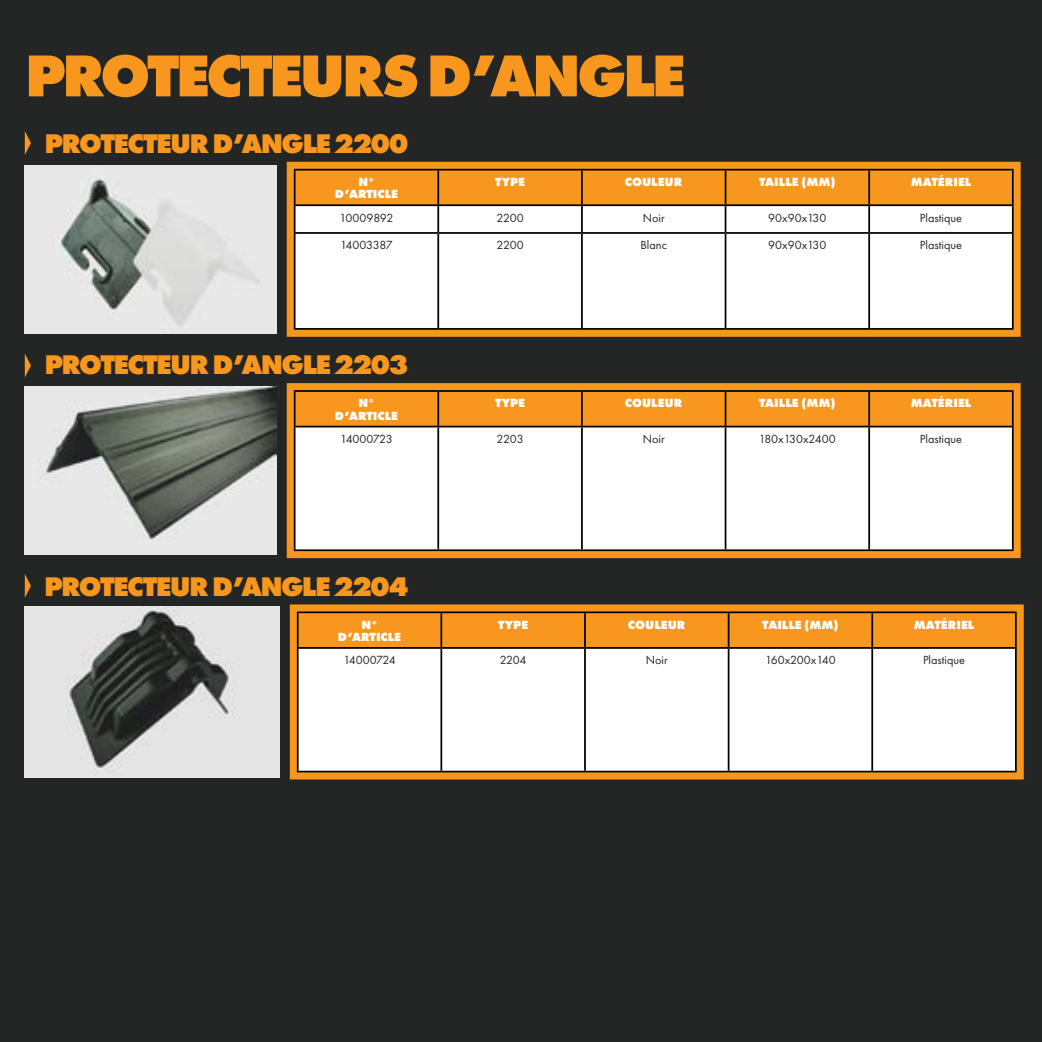
<style>
.page{position:relative;width:1042px;height:1042px;background:#242525}
.page>*{position:absolute;margin:0;border:0;box-sizing:border-box;transform-origin:0 0}
.t1{font:800 61.25px "Futura PT";letter-spacing:-.06em;color:#f8971d}
.t2{font:800 28px "Futura PT";letter-spacing:-.06em;color:#f8971d}
.t3{font:12.25px "Futura PT";color:#242525}
.t4{font:800 12.25px/12.2px "Futura PT";color:#fff;text-align:center}
.t5{font:12.25px "Futura PT";letter-spacing:-.04em;color:#242525}
.t6{font:12.25px "Futura PT";letter-spacing:-.05em;color:#242525}
</style>
<div class="page">
<img style="left:25px;top:165px;width:252px;height:168px">
<div style="left:295px;top:234px;width:717px;height:94px;background:#fff"></div>
<svg style="left:295px;top:170px;width:717px;height:62px;background:#efba78"></svg>
<hr style="left:294px;top:232px;width:144px;height:2px;background:#000">
<hr style="left:438px;top:232px;width:144px;height:2px;background:#000">
<hr style="left:437px;top:234px;width:2px;height:94px;background:#000">
<hr style="left:582px;top:232px;width:143px;height:2px;background:#000">
<hr style="left:581px;top:234px;width:2px;height:94px;background:#000">
<hr style="left:725px;top:232px;width:144px;height:2px;background:#000">
<hr style="left:724px;top:234px;width:2px;height:94px;background:#000">
<hr style="left:869px;top:232px;width:144px;height:2px;background:#000">
<hr style="left:868px;top:234px;width:2px;height:94px;background:#000">
<hr style="left:294px;top:328px;width:144px;height:2px;background:#000">
<hr style="left:438px;top:328px;width:144px;height:2px;background:#000">
<hr style="left:582px;top:328px;width:143px;height:2px;background:#000">
<hr style="left:725px;top:328px;width:144px;height:2px;background:#000">
<hr style="left:869px;top:328px;width:144px;height:2px;background:#000">
<div style="left:287px;top:162px;width:733px;height:175px;border:7px solid #f8971d"></div>
<svg style="left:25px;top:131px;width:6px;height:24px"></svg>
<img style="left:25px;top:387px;width:252px;height:167px">
<div style="left:295px;top:392px;width:717px;height:34px;background:#f8971d"></div>
<div style="left:295px;top:427px;width:717px;height:122px;background:#fff"></div>
<hr style="left:294px;top:390px;width:144px;height:2px;background:#000">
<hr style="left:438px;top:390px;width:144px;height:2px;background:#000">
<hr style="left:437px;top:392px;width:2px;height:34px;background:#000">
<hr style="left:582px;top:390px;width:143px;height:2px;background:#000">
<hr style="left:581px;top:392px;width:2px;height:34px;background:#000">
<hr style="left:725px;top:390px;width:144px;height:2px;background:#000">
<hr style="left:724px;top:392px;width:2px;height:34px;background:#000">
<hr style="left:869px;top:390px;width:144px;height:2px;background:#000">
<hr style="left:868px;top:392px;width:2px;height:34px;background:#000">
<hr style="left:294px;top:426px;width:144px;height:1px;background:#000">
<hr style="left:438px;top:426px;width:144px;height:1px;background:#000">
<hr style="left:437px;top:427px;width:2px;height:122px;background:#000">
<hr style="left:582px;top:426px;width:143px;height:1px;background:#000">
<hr style="left:581px;top:427px;width:2px;height:122px;background:#000">
<hr style="left:725px;top:426px;width:144px;height:1px;background:#000">
<hr style="left:724px;top:427px;width:2px;height:122px;background:#000">
<hr style="left:869px;top:426px;width:144px;height:1px;background:#000">
<hr style="left:868px;top:427px;width:2px;height:122px;background:#000">
<hr style="left:294px;top:549px;width:144px;height:2px;background:#000">
<hr style="left:438px;top:549px;width:144px;height:2px;background:#000">
<hr style="left:582px;top:549px;width:143px;height:2px;background:#000">
<hr style="left:725px;top:549px;width:144px;height:2px;background:#000">
<hr style="left:869px;top:549px;width:144px;height:2px;background:#000">
<div style="left:287px;top:383px;width:733px;height:175px;border:7px solid #f8971d"></div>
<svg style="left:25px;top:354px;width:6px;height:23px"></svg>
<img style="left:25px;top:607px;width:255px;height:170px">
<div style="left:299px;top:613px;width:716px;height:34px;background:#f8971d"></div>
<div style="left:299px;top:649px;width:716px;height:122px;background:#fff"></div>
<hr style="left:297px;top:611px;width:144px;height:2px;background:#000">
<hr style="left:297px;top:613px;width:2px;height:34px;background:#000">
<hr style="left:441px;top:611px;width:144px;height:2px;background:#000">
<hr style="left:440px;top:613px;width:2px;height:34px;background:#000">
<hr style="left:585px;top:611px;width:143px;height:2px;background:#000">
<hr style="left:584px;top:613px;width:2px;height:34px;background:#000">
<hr style="left:728px;top:611px;width:144px;height:2px;background:#000">
<hr style="left:728px;top:613px;width:1px;height:34px;background:#000">
<hr style="left:872px;top:611px;width:144px;height:2px;background:#000">
<hr style="left:871px;top:613px;width:2px;height:34px;background:#000">
<hr style="left:297px;top:647px;width:144px;height:2px;background:#000">
<hr style="left:297px;top:649px;width:2px;height:122px;background:#000">
<hr style="left:441px;top:647px;width:144px;height:2px;background:#000">
<hr style="left:440px;top:649px;width:2px;height:122px;background:#000">
<hr style="left:585px;top:647px;width:143px;height:2px;background:#000">
<hr style="left:584px;top:649px;width:2px;height:122px;background:#000">
<hr style="left:728px;top:647px;width:144px;height:2px;background:#000">
<hr style="left:728px;top:649px;width:1px;height:122px;background:#000">
<hr style="left:872px;top:647px;width:144px;height:2px;background:#000">
<hr style="left:871px;top:649px;width:2px;height:122px;background:#000">
<div style="left:290px;top:604px;width:733px;height:175px;border:7px solid #f8971d"></div>
<svg style="left:25px;top:574px;width:6px;height:24px"></svg>
<h1 class="t1" style="left:25px;top:37px;width:662px">PROTECTEURS D’ANGLE</h1>
<h2 class="t2" style="left:45px;top:126px;width:365px">PROTECTEUR D’ANGLE 2200</h2>
<p class="t4" style="left:335px;top:176px;width:65px">N°<br>D’ARTICLE</p>
<p class="t4" style="left:495px;top:176px;width:32px">TYPE</p>
<p class="t4" style="left:625px;top:176px;width:59px">COULEUR</p>
<p class="t4" style="left:759px;top:176px;width:78px">TAILLE (MM)</p>
<p class="t4" style="left:910px;top:176px;width:62px">MATÉRIEL</p>
<p class="t3" style="left:339px;top:210px;width:55px">10009892</p>
<p class="t3" style="left:496px;top:210px;width:29px">2200</p>
<p class="t3" style="left:643px;top:210px;width:23px">Noir</p>
<p class="t3" style="left:768px;top:210px;width:60px">90x90x130</p>
<p class="t3" style="left:920px;top:210px;width:44px">Plastique</p>
<p class="t3" style="left:340px;top:238px;width:54px">14003387</p>
<p class="t3" style="left:496px;top:238px;width:29px">2200</p>
<p class="t3" style="left:640px;top:238px;width:28px">Blanc</p>
<p class="t3" style="left:768px;top:238px;width:60px">90x90x130</p>
<p class="t3" style="left:920px;top:238px;width:44px">Plastique</p>
<h2 class="t2" style="left:45px;top:347px;width:365px">PROTECTEUR D’ANGLE 2203</h2>
<p class="t4" style="left:335px;top:397px;width:65px">N°<br>D’ARTICLE</p>
<p class="t4" style="left:495px;top:397px;width:32px">TYPE</p>
<p class="t4" style="left:625px;top:397px;width:59px">COULEUR</p>
<p class="t4" style="left:759px;top:397px;width:78px">TAILLE (MM)</p>
<p class="t4" style="left:910px;top:397px;width:62px">MATÉRIEL</p>
<p class="t5" style="left:340px;top:431px;width:54px">14000723</p>
<p class="t3" style="left:496px;top:431px;width:29px">2203</p>
<p class="t3" style="left:643px;top:431px;width:23px">Noir</p>
<p class="t3" style="left:759px;top:431px;width:78px">180x130x2400</p>
<p class="t3" style="left:920px;top:431px;width:44px">Plastique</p>
<h2 class="t2" style="left:44px;top:569px;width:366px">PROTECTEUR D’ANGLE 2204</h2>
<p class="t4" style="left:338px;top:618px;width:65px">N°<br>D’ARTICLE</p>
<p class="t4" style="left:498px;top:618px;width:32px">TYPE</p>
<p class="t4" style="left:628px;top:618px;width:59px">COULEUR</p>
<p class="t4" style="left:762px;top:618px;width:78px">TAILLE (MM)</p>
<p class="t4" style="left:914px;top:618px;width:62px">MATÉRIEL</p>
<p class="t6" style="left:343px;top:653px;width:54px">14000724</p>
<p class="t3" style="left:500px;top:653px;width:28px">2204</p>
<p class="t3" style="left:646px;top:653px;width:23px">Noir</p>
<p class="t3" style="left:765px;top:653px;width:72px">160x200x140</p>
<p class="t3" style="left:923px;top:653px;width:44px">Plastique</p>
</div>
